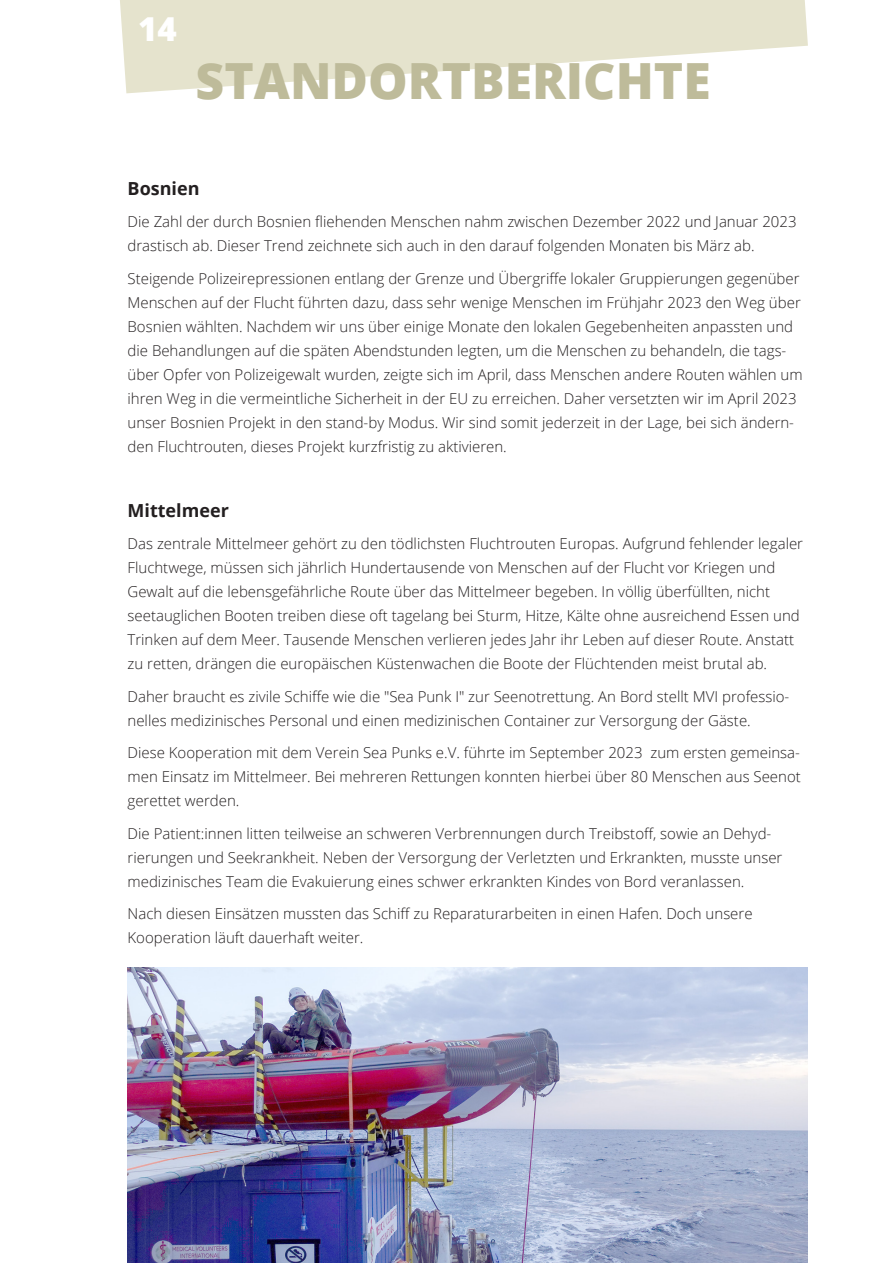
<style>
.page{position:relative;width:893px;height:1263px;background:#fff}
.page>*{position:absolute;margin:0;border:0;box-sizing:border-box;transform-origin:0 0}
.t1{font:800 49.8px "Open Sans";color:#bebb9a}
.t2{font:800 33px "Open Sans";color:#fff}
.t3{font:700 18px "Open Sans";color:#231f20}
.t4{font:300 15px/24px "Open Sans";color:#231f20}
</style>
<div class="page">
<svg style="left:120px;top:0;width:688px;height:93px;fill:#e5e3cd"></svg>
<img style="left:128px;top:967px;width:680px;height:296px">
<h2 class="t2" style="left:138px;top:4px;width:40px">14</h2>
<h1 class="t1" style="left:196px;top:43px;width:517px">STANDORTBERICHTE</h1>
<p class="t3" style="left:128px;top:175px;width:73px">Bosnien</p>
<p class="t4" style="left:128px;top:209px;width:670px">Die Zahl der durch Bosnien fliehenden Menschen nahm zwischen Dezember 2022 und Januar 2023 drastisch ab. Dieser Trend zeichnete sich auch in den darauf folgenden Monaten bis März ab.</p>
<p class="t4" style="left:128px;top:266px;width:677px">Steigende Polizeirepressionen entlang der Grenze und Übergriffe lokaler Gruppierungen gegenüber Menschen auf der Flucht führten dazu, dass sehr wenige Menschen im Frühjahr 2023 den Weg über Bosnien wählten. Nachdem wir uns über einige Monate den lokalen Gegebenheiten anpassten und die Behandlungen auf die späten Abendstunden legten, um die Menschen zu behandeln, die tags&shy;über Opfer von Polizeigewalt wurden, zeigte sich im April, dass Menschen andere Routen wählen um ihren Weg in die vermeintliche Sicherheit in der EU zu erreichen. Daher versetzten wir im April 2023 unser Bosnien Projekt in den stand-by Modus. Wir sind somit jederzeit in der Lage, bei sich ändern&shy;den Fluchtrouten, dieses Projekt kurzfristig zu aktivieren.</p>
<p class="t3" style="left:128px;top:497px;width:103px">Mittelmeer</p>
<p class="t4" style="left:128px;top:531px;width:677px">Das zentrale Mittelmeer gehört zu den tödlichsten Fluchtrouten Europas. Aufgrund fehlender legaler Fluchtwege, müssen sich jährlich Hundertausende von Menschen auf der Flucht vor Kriegen und Gewalt auf die lebensgefährliche Route über das Mittelmeer begeben. In völlig überfüllten, nicht seetauglichen Booten treiben diese oft tagelang bei Sturm, Hitze, Kälte ohne ausreichend Essen und Trinken auf dem Meer. Tausende Menschen verlieren jedes Jahr ihr Leben auf dieser Route. Anstatt zu retten, drängen die europäischen Küstenwachen die Boote der Flüchtenden meist brutal ab.</p>
<p class="t4" style="left:128px;top:684px;width:663px">Daher braucht es zivile Schiffe wie die "Sea Punk I" zur Seenotrettung. An Bord stellt MVI professio&shy;nelles medizinisches Personal und einen medizinischen Container zur Versorgung der Gäste.</p>
<p class="t4" style="left:128px;top:740px;width:675px;text-align:justify">Diese Kooperation mit dem Verein Sea Punks e.V. führte im September 2023 zum ersten gemeinsa&shy;men Einsatz im Mittelmeer. Bei mehreren Rettungen konnten hierbei über 80 Menschen aus Seenot gerettet werden.</p>
<p class="t4" style="left:128px;top:821px;width:656px">Die Patient:innen litten teilweise an schweren Verbrennungen durch Treibstoff, sowie an Dehyd&shy;rierungen und Seekrankheit. Neben der Versorgung der Verletzten und Erkrankten, musste unser medizinisches Team die Evakuierung eines schwer erkrankten Kindes von Bord veranlassen.</p>
<p class="t4" style="left:128px;top:901px;width:627px">Nach diesen Einsätzen mussten das Schiff zu Reparaturarbeiten in einen Hafen. Doch unsere<br>Kooperation läuft dauerhaft weiter.</p>
</div>
